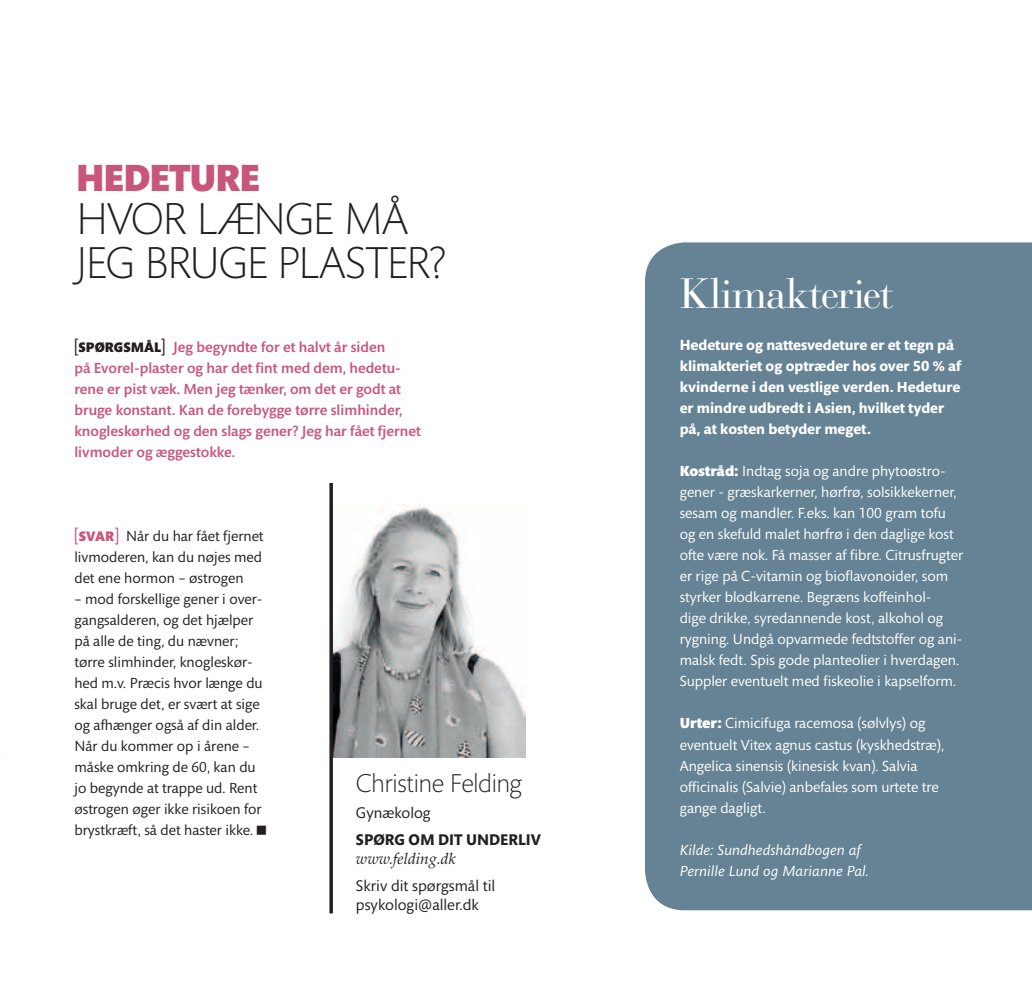
<style>
.page{position:relative;width:1032px;height:981px;background:#fff}
.page>*{position:absolute;margin:0;border:0;box-sizing:border-box;transform-origin:0 0}
.t1{font:300 45.5px/43.8px "Mundo Sans Std";letter-spacing:-.035em;color:#231f20}
.t2{font:42px "Bauer Bodoni Std";letter-spacing:-.03em;color:#fff}
.t3{font:900 38.5px "Mundo Sans Std";letter-spacing:-.025em;color:#c8567b}
.t4{font:300 26.25px "Mundo Sans Std";letter-spacing:-.03em;color:#231f20}
.t5{font:15.75px/19.2px "Mundo Sans Std";color:#231f20}
.t6{font:700 15.75px "Mundo Sans Std";color:#231f20}
.t7{font:italic 15.75px "Palatino LT Std";color:#231f20}
.t8{font:14.88px/21px "Mundo Sans Std";color:#fff}
.t9{font:14.88px/21px "Mundo Sans Std";color:#231f20;text-align:justify}
.t10{font:500 14.88px/21px "Mundo Sans Std";color:#c8567b}
.t11{font:700 14.88px/21px "Mundo Sans Std";color:#fff}
.t12{font:italic 14.88px/21px "Mundo Sans Std";letter-spacing:.01em;color:#fff}
.s1{font-weight:400;font-size:17.5px;color:#231f20}
.s2{font-weight:900;font-size:14px;color:#231f20}
.s3{font-size:17.5px;color:#c8567b}
.s4{font-weight:900;font-size:14px;color:#c8567b}
.s5{font-weight:900}
</style>
<div class="page">
<img style="left:333px;top:504px;width:192px;height:253px">
<svg style="left:329px;top:483px;width:4px;height:430px;background:#3c393a"></svg>
<div style="left:645px;top:242px;width:387px;height:668px;background:#658394"></div>
<h3 class="t3" style="left:76px;top:156px;width:185px">HEDETURE</h3>
<h1 class="t1" style="left:76px;top:199px;width:372px">HVOR LÆNGE MÅ<br>JEG BRUGE PLASTER?</h1>
<p class="t10" style="left:74px;top:336px;width:348px"><span class="s1">[</span><span class="s2">SPØRGSMÅL</span><span class="s1">]</span> Jeg begyndte for et halvt år siden<br>på Evorel-plaster og har det fint med dem, hedetu&shy;rene er pist væk. Men jeg tænker, om det er godt at bruge konstant. Kan de forebygge tørre slimhinder, knogleskørhed og den slags gener? Jeg har fået fjernet livmoder og æggestokke.</p>
<p class="t9" style="left:74px;top:525px;width:191px"><span class="s3">[</span><span class="s4">SVAR</span><span class="s3">]</span> Når du har fået fjernet livmoderen, kan du nøjes med det ene hormon – østrogen</p>
<p class="t9" style="left:74px;top:588px;width:190px;text-align:left">– mod forskellige gener i over&shy;gangsalderen, og det hjælper på alle de ting, du nævner; tørre slimhinder, knogleskør&shy;hed m.v. Præcis hvor længe du skal bruge det, er svært at sige og afhænger også af din alder.<br>Når du kommer op i årene – måske omkring de 60, kan du jo begynde at trappe ud. Rent østrogen øger ikke risikoen for brystkræft, så det haster ikke.</p>
<h3 class="t4" style="left:356px;top:768px;width:168px">CHRISTINE FELDING</h3>
<p class="t5" style="left:356px;top:803px;width:76px">Gynækolog</p>
<p class="t6" style="left:356px;top:830px;width:187px">Spørg om dit underliv</p>
<p class="t7" style="left:356px;top:849px;width:101px">www.felding.dk</p>
<p class="t5" style="left:356px;top:876px;width:141px">Skriv dit spørgsmål til psykologi@aller.dk</p>
<h2 class="t2" style="left:680px;top:268px;width:215px">Klimakteriet</h2>
<p class="t11" style="left:680px;top:335px;width:283px">Hedeture og nattesvedeture er et tegn på klimakteriet og optræder hos over 50 % af kvinderne i den vestlige verden. Hedeture er mindre udbredt i Asien, hvilket tyder på, at kosten betyder meget.</p>
<p class="t8" style="left:680px;top:461px;width:285px"><span class="s5">KOSTRÅD:</span> Indtag soja og andre phytoøstro&shy;gener - græskarkerner, hørfrø, solsikkekerner, sesam og mandler. F.eks. kan 100 gram tofu og en skefuld malet hørfrø i den daglige kost ofte være nok. Få masser af fibre. Citrusfrugter er rige på C-vitamin og bioflavonoider, som styrker blodkarrene. Begræns koffeinhol-<br>dige drikke, syredannende kost, alkohol og rygning. Undgå opvarmede fedtstoffer og ani&shy;malsk fedt. Spis gode planteolier i hverdagen.<br>Suppler eventuelt med fiskeolie i kapselform.</p>
<p class="t8" style="left:680px;top:713px;width:266px"><span class="s5">URTER:</span> Cimicifuga racemosa (sølvlys) og eventuelt Vitex agnus castus (kyskhedstræ), Angelica sinensis (kinesisk kvan). Salvia officinalis (Salvie) anbefales som urtete tre gange dagligt.</p>
<p class="t12" style="left:680px;top:839px;width:191px">Kilde: Sundhedshåndbogen af<br>Pernille Lund og Marianne Pal.</p>
</div>
